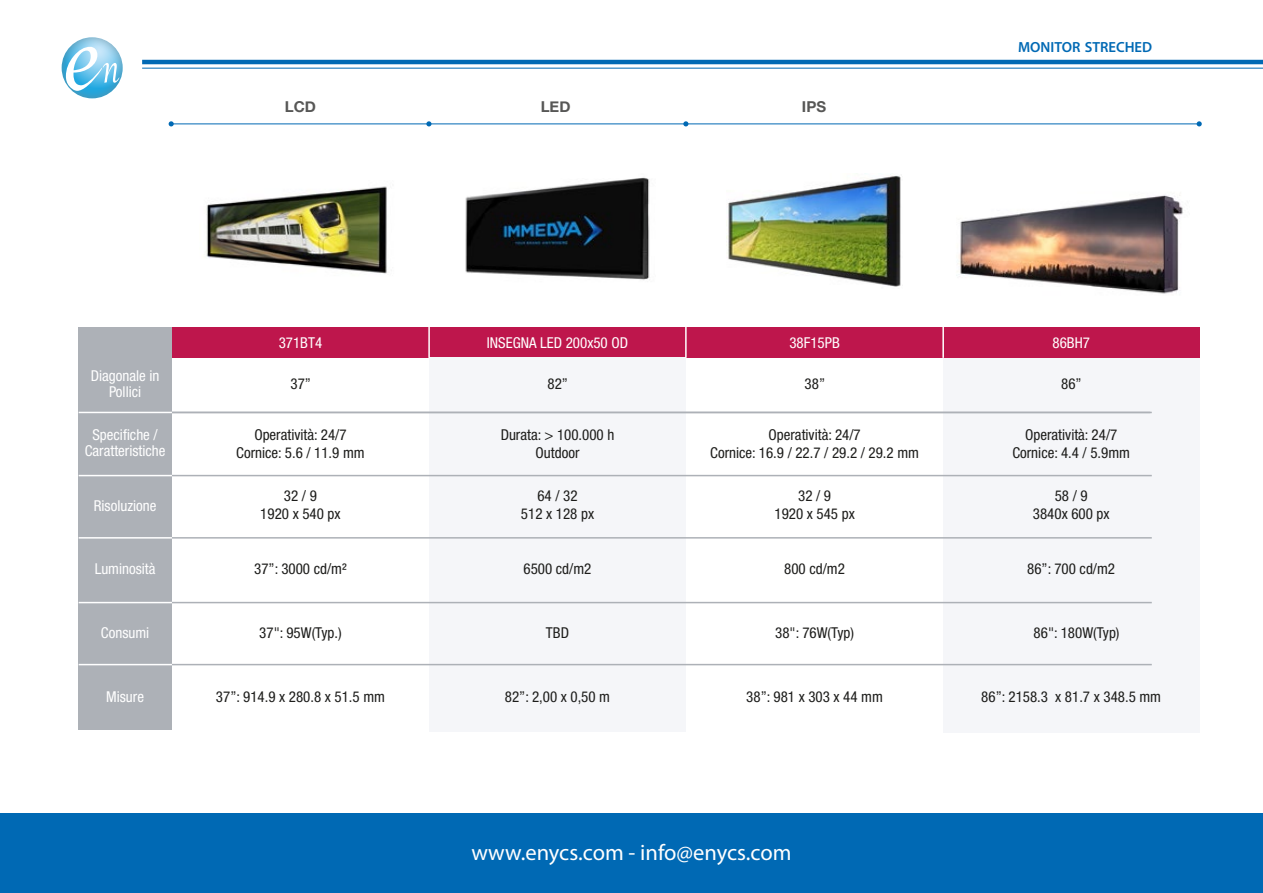
<style>
.page{position:relative;width:1263px;height:893px;background:#fff}
.page>*{position:absolute;margin:0;border:0;box-sizing:border-box;transform-origin:0 0}
.t1{font:22.5px "Myriad Pro";color:#fff}
.t2{font:condensed 15px/18px "Helvetica Neue LT Std";color:#1d1d1b;text-align:center}
.t3{font:condensed 15px/16.5px "Helvetica Neue LT Std";color:#fff;text-align:center}
.t4{font:700 15px "Helvetica Neue";color:#575756}
.t5{font:600 14.7px "Myriad Pro";color:#0069b4}
</style>
<div class="page">
<div style="left:172px;top:328px;width:1027px;height:30px;background:#be164c"></div>
<hr style="left:170px;top:124px;width:1029px;height:1px;background:#0069b4">
<svg style="left:1196px;top:121px;width:6px;height:5px"></svg>
<svg style="left:169px;top:121px;width:5px;height:5px"></svg>
<svg style="left:426px;top:121px;width:5px;height:5px"></svg>
<svg style="left:683px;top:121px;width:5px;height:5px"></svg>
<div style="left:429px;top:358px;width:257px;height:374px;background:#f5f6f9"></div>
<div style="left:943px;top:358px;width:256px;height:375px;background:#f5f6f9"></div>
<hr style="left:685px;top:323px;width:2px;height:35px;background:#fff">
<hr style="left:942px;top:323px;width:2px;height:35px;background:#fff">
<hr style="left:428px;top:323px;width:2px;height:35px;background:#fff">
<img style="left:465px;top:177px;width:185px;height:103px">
<img style="left:726px;top:173px;width:175px;height:114px">
<img style="left:956px;top:195px;width:227px;height:99px">
<img style="left:205px;top:186px;width:182px;height:88px">
<div style="left:78px;top:327px;width:94px;height:403px;background:#adb1b7"></div>
<hr style="left:79px;top:412px;width:1073px;height:1px;background:#adb1b7">
<hr style="left:79px;top:412px;width:93px;height:1px;background:#fff">
<hr style="left:79px;top:475px;width:1073px;height:1px;background:#adb1b7">
<hr style="left:79px;top:475px;width:93px;height:1px;background:#fff">
<hr style="left:79px;top:537px;width:1073px;height:2px;background:#adb1b7">
<hr style="left:79px;top:537px;width:93px;height:2px;background:#fff">
<hr style="left:79px;top:602px;width:1073px;height:1px;background:#adb1b7">
<hr style="left:79px;top:602px;width:93px;height:1px;background:#fff">
<hr style="left:79px;top:664px;width:1073px;height:1px;background:#adb1b7">
<hr style="left:79px;top:664px;width:93px;height:1px;background:#fff">
<hr style="left:142px;top:60px;width:1121px;height:4px;background:#0069b4">
<hr style="left:142px;top:68px;width:1121px;height:1px;background:#0069b4">
<svg style="left:62px;top:37px;width:61px;height:61px"></svg>
<svg style="left:66px;top:47px;width:53px;height:44px"></svg>
<div style="left:0;top:813px;width:1263px;height:80px;background:#0069b4"></div>
<p class="t4" style="left:285px;top:98px;width:33px">LCD</p>
<p class="t4" style="left:541px;top:98px;width:31px">LED</p>
<p class="t4" style="left:802px;top:98px;width:26px">IPS</p>
<p class="t5" style="left:1018px;top:38px;width:136px">MONITOR STRECHED</p>
<p class="t3" style="left:91px;top:367px;width:70px">Diagonale in<br>Pollici</p>
<p class="t3" style="left:85px;top:426px;width:82px">Specifiche /<br>Caratteristiche</p>
<p class="t3" style="left:94px;top:497px;width:64px">Risoluzione</p>
<p class="t3" style="left:95px;top:560px;width:62px">Luminosità</p>
<p class="t3" style="left:101px;top:625px;width:50px">Consumi</p>
<p class="t3" style="left:106px;top:688px;width:39px">Misure</p>
<p class="t3" style="left:279px;top:334px;width:45px">371BT4</p>
<p class="t3" style="left:487px;top:334px;width:143px">INSEGNA LED 200x50 OD</p>
<p class="t3" style="left:789px;top:334px;width:52px">38F15PB</p>
<p class="t3" style="left:1052px;top:334px;width:39px">86BH7</p>
<p class="t2" style="left:290px;top:375px;width:22px">37”</p>
<p class="t2" style="left:547px;top:375px;width:22px">82”</p>
<p class="t2" style="left:805px;top:375px;width:22px">38”</p>
<p class="t2" style="left:1061px;top:375px;width:22px">86”</p>
<p class="t2" style="left:236px;top:426px;width:130px">Operatività: 24/7<br>Cornice: 5.6 / 11.9 mm</p>
<p class="t2" style="left:710px;top:426px;width:210px">Operatività: 24/7<br>Cornice: 16.9 / 22.7 / 29.2 / 29.2 mm</p>
<p class="t2" style="left:1012px;top:426px;width:119px">Operatività: 24/7<br>Cornice: 4.4 / 5.9mm</p>
<p class="t2" style="left:501px;top:426px;width:115px">Durata: &gt; 100.000 h<br>Outdoor</p>
<p class="t2" style="left:260px;top:486px;width:82px">32 / 9<br>1920 x 540 px</p>
<p class="t2" style="left:521px;top:486px;width:75px">64 / 32<br>512 x 128 px</p>
<p class="t2" style="left:774px;top:486px;width:82px">32 / 9<br>1920 x 545 px</p>
<p class="t2" style="left:1033px;top:486px;width:78px">58 / 9<br>3840x 600 px</p>
<p class="t2" style="left:254px;top:559px;width:94px">37”: 3000 cd/m²</p>
<p class="t2" style="left:523px;top:559px;width:69px">6500 cd/m2</p>
<p class="t2" style="left:784px;top:559px;width:62px">800 cd/m2</p>
<p class="t2" style="left:1027px;top:559px;width:89px">86”: 700 cd/m2</p>
<p class="t2" style="left:259px;top:624px;width:84px">37": 95W(Typ.)</p>
<p class="t2" style="left:546px;top:624px;width:25px">TBD</p>
<p class="t2" style="left:775px;top:624px;width:80px">38": 76W(Typ)</p>
<p class="t2" style="left:1034px;top:624px;width:87px">86": 180W(Typ)</p>
<p class="t2" style="left:216px;top:688px;width:171px">37”: 914.9 x 280.8 x 51.5 mm</p>
<p class="t2" style="left:505px;top:688px;width:107px">82”: 2,00 x 0,50 m</p>
<p class="t2" style="left:746px;top:688px;width:138px">38”: 981 x 303 x 44 mm</p>
<p class="t2" style="left:981px;top:688px;width:181px">86”: 2158.3 x 81.7 x 348.5 mm</p>
<h1 class="t1" style="left:471px;top:838px;width:322px">www.enycs.com - info@enycs.com</h1>
</div>
